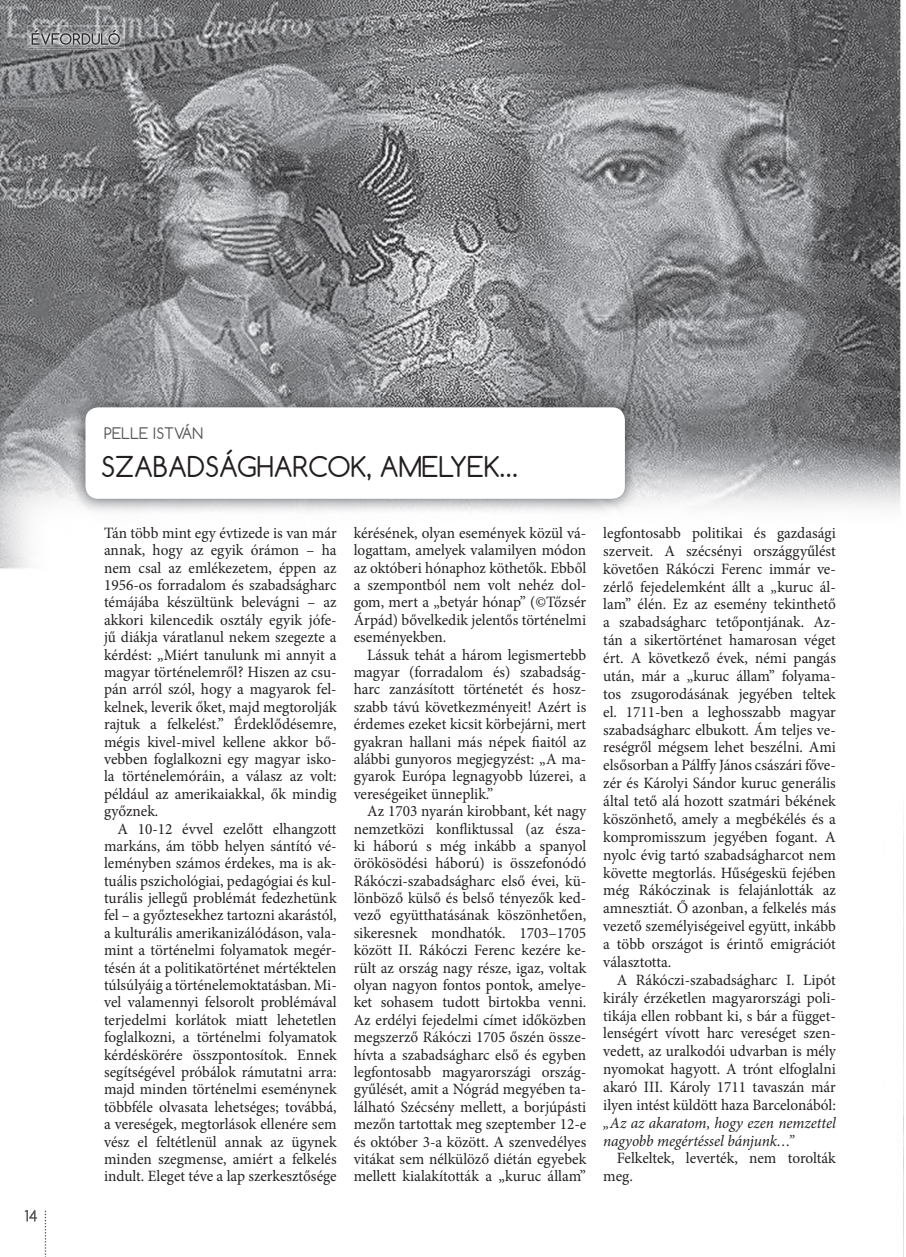
<style>
.page{position:relative;width:906px;height:1257px;background:#fff}
.page>*{position:absolute;margin:0;border:0;box-sizing:border-box;transform-origin:0 0}
.t1{font:27px "Comfortaa";color:#231f20}
.t2{font:15.75px/17.4px "Minion Pro";color:#231f20;text-align:justify}
.t3{font:italic 15.75px/17.9px "Minion Pro";letter-spacing:-.005em;color:#231f20}
.t4{font:15px "Comfortaa";color:#57585a}
</style>
<div class="page">
<img style="left:0;top:0;width:901px;height:1257px">
<svg style="left:25px;top:1210px;width:12px;height:11px"></svg>
<svg style="left:45px;top:1210px;width:1px;height:47px"></svg>
<img style="left:71px;top:393px;width:568px;height:120px">
<div style="left:85px;top:407px;width:540px;height:92px;background:#fff;border-radius:13px"></div>
<img style="left:27px;top:26px;width:97px;height:23px">
<img style="left:28px;top:27px;width:95px;height:20px">
<svg style="left:116px;top:33px;width:4px;height:12px"></svg>
<img style="left:32px;top:30px;width:84px;height:15px">
<p class="t4" style="left:104px;top:427px;width:100px">PELLE ISTVÁN</p>
<h1 class="t1" style="left:101px;top:456px;width:419px">SZABADSÁGHARCOK, AMELYEK…</h1>
<p class="t2" style="left:104px;top:525px;width:234px">Tán több mint egy évtizede is van már annak, hogy az egyik órámon – ha nem csal az emlékezetem, éppen az 1956-os forradalom és szabadságharc témájába készültünk belevágni – az akkori kilencedik osztály egyik jófe&shy;jű diákja váratlanul nekem szegezte a kérdést: „Miért tanulunk mi annyit a magyar történelemről? Hiszen az csu&shy;pán arról szól, hogy a magyarok fel&shy;kelnek, leverik őket, majd megtorolják rajtuk a felkelést.” Érdeklődésemre, mégis kivel-mivel kellene akkor bő&shy;vebben foglalkozni egy magyar isko&shy;la történelemóráin, a válasz az volt: például az amerikaiakkal, ők mindig győznek.</p>
<p class="t2" style="left:104px;top:821px;width:234px;text-indent:14px">A 10-12 évvel ezelőtt elhangzott markáns, ám több helyen sántító vé&shy;leményben számos érdekes, ma is ak&shy;tuális pszichológiai, pedagógiai és kul&shy;turális jellegű problémát fedezhetünk fel – a győztesekhez tartozni akarástól, a kulturális amerikanizálódáson, vala&shy;mint a történelmi folyamatok megér&shy;tésén át a politikatörténet mértéktelen túlsúlyáig a történelemoktatásban. Mi&shy;vel valamennyi felsorolt problémával terjedelmi korlátok miatt lehetetlen foglalkozni, a történelmi folyamatok kérdéskörére összpontosítok. Ennek segítségével próbálok rámutatni arra: majd minden történelmi eseménynek többféle olvasata lehetséges; továbbá, a vereségek, megtorlások ellenére sem vész el feltétlenül annak az ügynek minden szegmense, amiért a felkelés indult. Eleget téve a lap szerkesztősége</p>
<p class="t2" style="left:353px;top:525px;width:234px">kérésének, olyan események közül vá&shy;logattam, amelyek valamilyen módon az októberi hónaphoz köthetők. Ebből a szempontból nem volt nehéz dol&shy;gom, mert a „betyár hónap” (©Tőzsér Árpád) bővelkedik jelentős történelmi eseményekben.</p>
<p class="t2" style="left:353px;top:647px;width:234px;text-indent:14px">Lássuk tehát a három legismertebb magyar (forradalom és) szabadság&shy;harc zanzásított történetét és hosz&shy;szabb távú következményeit! Azért is érdemes ezeket kicsit körbejárni, mert gyakran hallani más népek fiaitól az alábbi gunyoros megjegyzést: „A ma&shy;gyarok Európa legnagyobb lúzerei, a vereségeiket ünneplik.”</p>
<p class="t2" style="left:353px;top:804px;width:234px;text-indent:14px">Az 1703 nyarán kirobbant, két nagy nemzetközi konfliktussal (az észa&shy;ki háború s még inkább a spanyol örökösödési háború) is összefonódó Rákóczi-szabadságharc első évei, kü&shy;lönböző külső és belső tényezők ked&shy;vező együtthatásának köszönhetően, sikeresnek mondhatók. 1703–1705 között II. Rákóczi Ferenc kezére ke&shy;rült az ország nagy része, igaz, voltak olyan nagyon fontos pontok, amelye&shy;ket sohasem tudott birtokba venni.<br>Az erdélyi fejedelmi címet időközben megszerző Rákóczi 1705 őszén össze&shy;hívta a szabadságharc első és egyben legfontosabb magyarországi ország&shy;gyűlését, amit a Nógrád megyében ta&shy;lálható Szécsény mellett, a borjúpásti mezőn tartottak meg szeptember 12-e és október 3-a között. A szenvedélyes vitákat sem nélkülöző diétán egyebek mellett kialakították a „kuruc állam”</p>
<p class="t2" style="left:603px;top:525px;width:234px;line-height:17.9px">legfontosabb politikai és gazdasági szerveit. A szécsényi országgyűlést követően Rákóczi Ferenc immár ve&shy;zérlő fejedelemként állt a „kuruc ál&shy;lam” élén. Ez az esemény tekinthető a szabadságharc tetőpontjának. Az&shy;tán a sikertörténet hamarosan véget ért. A következő évek, némi pangás után, már a „kuruc állam” folyama&shy;tos zsugorodásának jegyében teltek el. 1711-ben a leghosszabb magyar szabadságharc elbukott. Ám teljes ve&shy;reségről mégsem lehet beszélni. Ami elsősorban a Pálffy János császári főve&shy;zér és Károlyi Sándor kuruc generális által tető alá hozott szatmári békének köszönhető, amely a megbékélés és a kompromisszum jegyében fogant. A nyolc évig tartó szabadságharcot nem követte megtorlás. Hűségeskü fejében még Rákóczinak is felajánlották az amnesztiát. Ő azonban, a felkelés más vezető személyiségeivel együtt, inkább a több országot is érintő emigrációt választotta.</p>
<p class="t2" style="left:603px;top:972px;width:234px;line-height:17.9px;text-indent:14px">A Rákóczi-szabadságharc I. Lipót király érzéketlen magyarországi poli&shy;tikája ellen robbant ki, s bár a függet&shy;lenségért vívott harc vereséget szen&shy;vedett, az uralkodói udvarban is mély nyomokat hagyott. A trónt elfoglalni akaró III. Károly 1711 tavaszán már ilyen intést küldött haza Barcelonából:</p>
<p class="t3" style="left:603px;top:1115px;width:234px">„Az az akaratom, hogy ezen nemzettel nagyobb megértéssel bánjunk…”</p>
<p class="t2" style="left:603px;top:1151px;width:234px;line-height:17.9px;text-indent:14px">Felkeltek, leverték, nem torolták meg.</p>
</div>
